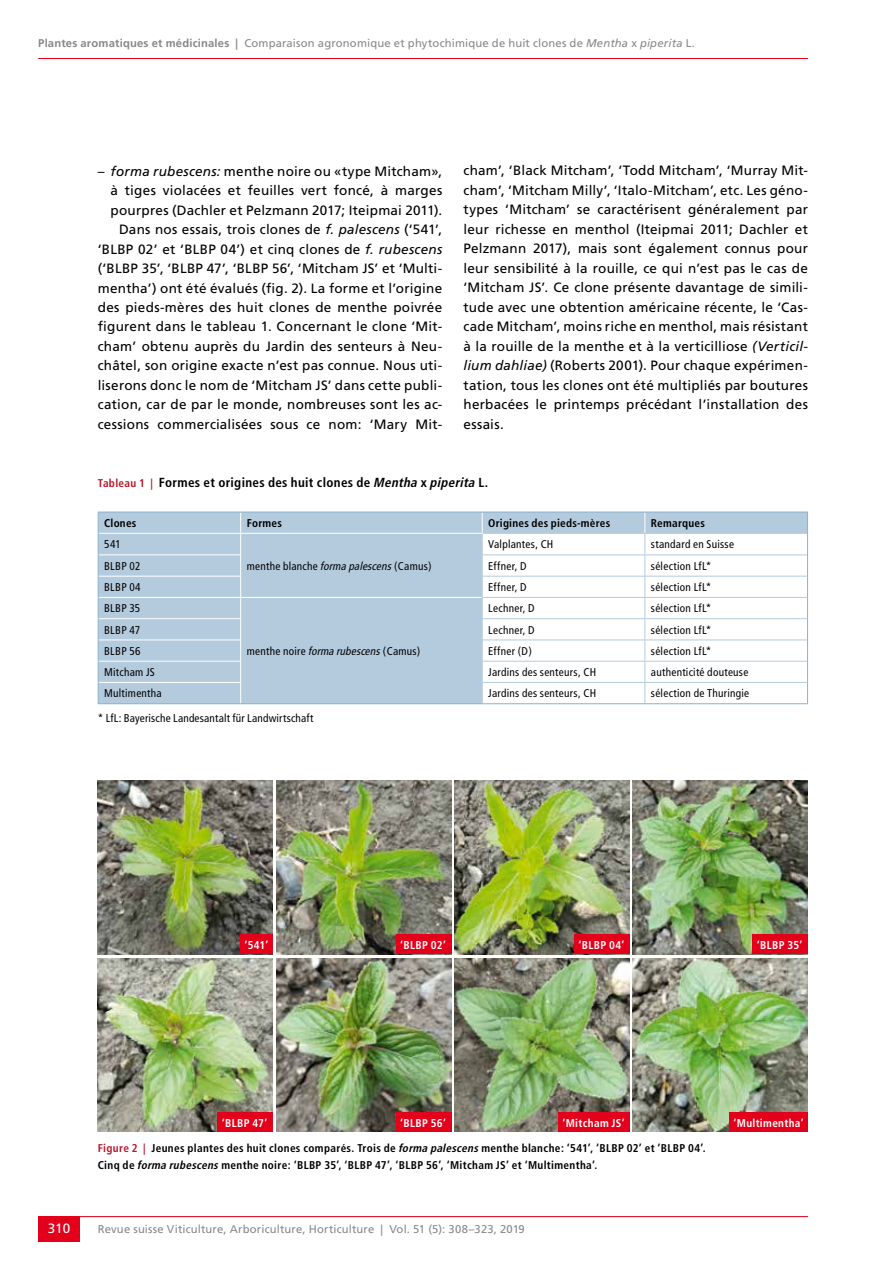
<style>
.page{position:relative;width:893px;height:1263px;background:#fff}
.page>*{position:absolute;margin:0;border:0;box-sizing:border-box;transform-origin:0 0}
.t1{font:13.5px/19.5px "Frutiger LT Std";letter-spacing:.02em;color:#000;text-align:right}
.t2{font:13.5px "Frutiger LT Std";color:#fff}
.t3{font:700 condensed 13.2px "Frutiger";letter-spacing:.025em;color:#000}
.t4{font:condensed 11.25px "Frutiger";letter-spacing:.025em;color:#000}
.t5{font:700 condensed 11.25px/16.5px "Frutiger";letter-spacing:.03em;color:#000}
.t6{font:11.25px "Frutiger LT Std";letter-spacing:.015em;color:#87888a}
.t7{font:700 condensed 11.25px "Frutiger";letter-spacing:.03em;color:#fff}
.s1{font-weight:700}
.s2{font-style:italic}
.s3{font-size:11.25px;color:#b5152b}
.s4{color:#b5152b}
</style>
<div class="page">
<hr style="left:38px;top:58px;width:770px;height:1px;background:#e2001a">
<hr style="left:38px;top:1216px;width:770px;height:1px;background:#e2001a">
<div style="left:38px;top:1216px;width:42px;height:26px;background:#e2001a"></div>
<div style="left:99px;top:513px;width:141px;height:190px;background:#b4cbde"></div>
<hr style="left:99px;top:533px;width:142px;height:1px;background:#fff">
<hr style="left:99px;top:554px;width:141px;height:1px;background:#fff">
<hr style="left:99px;top:576px;width:141px;height:1px;background:#fff">
<hr style="left:99px;top:597px;width:142px;height:1px;background:#fff">
<hr style="left:99px;top:618px;width:141px;height:1px;background:#fff">
<hr style="left:99px;top:639px;width:141px;height:1px;background:#fff">
<hr style="left:99px;top:661px;width:141px;height:1px;background:#fff">
<hr style="left:99px;top:682px;width:141px;height:1px;background:#fff">
<hr style="left:98px;top:512px;width:143px;height:1px;background:#89b1ce">
<hr style="left:241px;top:703px;width:241px;height:1px;background:#89b1ce">
<svg style="left:98px;top:512px;width:1px;height:191px"></svg>
<hr style="left:98px;top:703px;width:143px;height:1px;background:#89b1ce">
<svg style="left:240px;top:512px;width:568px;height:191px"></svg>
<hr style="left:482px;top:703px;width:163px;height:1px;background:#89b1ce">
<hr style="left:645px;top:703px;width:163px;height:1px;background:#89b1ce">
<img style="left:98px;top:781px;width:175px;height:173px">
<img style="left:98px;top:958px;width:175px;height:174px">
<img style="left:276px;top:781px;width:175px;height:173px">
<img style="left:276px;top:958px;width:175px;height:174px">
<img style="left:454px;top:781px;width:176px;height:173px">
<img style="left:454px;top:958px;width:176px;height:174px">
<img style="left:633px;top:781px;width:175px;height:173px">
<img style="left:633px;top:958px;width:175px;height:174px">
<div style="left:240px;top:935px;width:33px;height:19px;background:#e2001a"></div>
<div style="left:396px;top:935px;width:55px;height:19px;background:#e2001a"></div>
<div style="left:574px;top:935px;width:56px;height:19px;background:#e2001a"></div>
<div style="left:753px;top:935px;width:55px;height:19px;background:#e2001a"></div>
<div style="left:396px;top:1113px;width:55px;height:19px;background:#e2001a"></div>
<div style="left:558px;top:1113px;width:72px;height:19px;background:#e2001a"></div>
<div style="left:729px;top:1113px;width:79px;height:19px;background:#e2001a"></div>
<div style="left:218px;top:1113px;width:55px;height:19px;background:#e2001a"></div>
<p class="t6" style="left:38px;top:36px;width:658px"><span class="s1">Plantes aromatiques et médicinales |</span> Comparaison agronomique et phytochimique de huit clones de <span class="s2">Mentha</span> x <span class="s2">piperita</span> L.</p>
<p class="t1" style="left:98px;top:161px;width:346px">– <span class="s2">forma rubescens:</span> menthe noire ou «type Mitcham», à tiges violacées et feuilles vert foncé, à marges pourpres (Dachler et Pelzmann 2017; Iteipmai 2011).<br>Dans nos essais, trois clones de <span class="s2">f. palescens</span> (‘541’, ‘BLBP 02’ et ‘BLBP 04’) et cinq clones de <span class="s2">f. rubescens </span>(‘BLBP 35’, ‘BLBP 47’, ‘BLBP 56’, ‘Mitcham JS’ et ‘Multi&shy;mentha’) ont été évalués (fig. 2). La forme et l’origine des pieds-mères des huit clones de menthe poivrée figurent dans le tableau 1. Concernant le clone ‘Mit&shy;cham’ obtenu auprès du Jardin des senteurs à Neu&shy;châtel, son origine exacte n’est pas connue. Nous uti&shy;liserons donc le nom de ‘Mitcham JS’ dans cette publi&shy;cation, car de par le monde, nombreuses sont les ac&shy;cessions commercialisées sous ce nom: ‘Mary Mit-</p>
<p class="t1" style="left:463px;top:161px;width:346px;text-align:justify">cham’, ‘Black Mitcham’, ‘Todd Mitcham’, ‘Murray Mit&shy;cham’, ‘Mitcham Milly’, ‘Italo-Mitcham’, etc. Les géno&shy;types ‘Mitcham’ se caractérisent généralement par leur richesse en menthol (Iteipmai 2011; Dachler et Pelzmann 2017), mais sont également connus pour leur sensibilité à la rouille, ce qui n’est pas le cas de ‘Mitcham JS’. Ce clone présente davantage de simili&shy;tude avec une obtention américaine récente, le ‘Cas&shy;cade Mitcham’, moins riche en menthol, mais résistant à la rouille de la menthe et à la verticilliose <span class="s2">(Verticil&shy;lium dahliae)</span> (Roberts 2001). Pour chaque expérimen&shy;tation, tous les clones ont été multipliés par boutures herbacées le printemps précédant l’installation des essais.</p>
<p class="t3" style="left:98px;top:475px;width:392px"><span class="s3">Tableau 1 |</span> Formes et origines des huit clones de <span class="s2">Mentha</span> x <span class="s2">piperita</span> L.</p>
<p class="t5" style="left:104px;top:515px;width:34px">Clones</p>
<p class="t5" style="left:247px;top:515px;width:37px">Formes</p>
<p class="t5" style="left:488px;top:515px;width:124px">Origines des pieds-mères</p>
<p class="t5" style="left:651px;top:515px;width:56px">Remarques</p>
<p class="t4" style="left:104px;top:538px;width:18px">541</p>
<p class="t4" style="left:247px;top:559px;width:186px">menthe blanche <span class="s2">forma palescens</span> (Camus)</p>
<p class="t4" style="left:488px;top:538px;width:67px">Valplantes, CH</p>
<p class="t4" style="left:651px;top:538px;width:85px">standard en Suisse</p>
<p class="t4" style="left:104px;top:559px;width:38px">BLBP 02</p>
<p class="t4" style="left:488px;top:559px;width:40px">Effner, D</p>
<p class="t4" style="left:651px;top:559px;width:62px">sélection LfL*</p>
<p class="t4" style="left:104px;top:580px;width:38px">BLBP 04</p>
<p class="t4" style="left:488px;top:580px;width:40px">Effner, D</p>
<p class="t4" style="left:651px;top:580px;width:62px">sélection LfL*</p>
<p class="t4" style="left:104px;top:602px;width:38px">BLBP 35</p>
<p class="t4" style="left:247px;top:644px;width:175px">menthe noire <span class="s2">forma rubescens</span> (Camus)</p>
<p class="t4" style="left:488px;top:602px;width:48px">Lechner, D</p>
<p class="t4" style="left:651px;top:602px;width:62px">sélection LfL*</p>
<p class="t4" style="left:104px;top:623px;width:38px">BLBP 47</p>
<p class="t4" style="left:488px;top:623px;width:48px">Lechner, D</p>
<p class="t4" style="left:651px;top:623px;width:62px">sélection LfL*</p>
<p class="t4" style="left:104px;top:644px;width:38px">BLBP 56</p>
<p class="t4" style="left:488px;top:644px;width:45px">Effner (D)</p>
<p class="t4" style="left:651px;top:644px;width:62px">sélection LfL*</p>
<p class="t4" style="left:104px;top:666px;width:52px">Mitcham JS</p>
<p class="t4" style="left:488px;top:666px;width:109px">Jardins des senteurs, CH</p>
<p class="t4" style="left:651px;top:666px;width:99px">authenticité douteuse</p>
<p class="t4" style="left:104px;top:687px;width:59px">Multimentha</p>
<p class="t4" style="left:488px;top:687px;width:109px">Jardins des senteurs, CH</p>
<p class="t4" style="left:651px;top:687px;width:100px">sélection de Thuringie</p>
<p class="t4" style="left:98px;top:711px;width:217px">* LfL: Bayerische Landesantalt für Landwirtschaft</p>
<p class="t7" style="left:244px;top:938px;width:25px">‘541’</p>
<p class="t7" style="left:400px;top:938px;width:47px">‘BLBP 02’</p>
<p class="t7" style="left:579px;top:938px;width:47px">‘BLBP 04’</p>
<p class="t7" style="left:757px;top:938px;width:47px">‘BLBP 35’</p>
<p class="t7" style="left:222px;top:1116px;width:47px">‘BLBP 47’</p>
<p class="t7" style="left:400px;top:1116px;width:47px">‘BLBP 56’</p>
<p class="t7" style="left:562px;top:1116px;width:64px">‘Mitcham JS’</p>
<p class="t7" style="left:733px;top:1116px;width:72px">‘Multimentha’</p>
<p class="t5" style="left:98px;top:1140px;width:610px"><span class="s4">Figure 2 |</span> Jeunes plantes des huit clones comparés. Trois de <span class="s2">forma palescens</span> menthe blanche: ‘541’, ‘BLBP 02’ et ‘BLBP 04’.<br>Cinq de <span class="s2">forma rubescens</span> menthe noire: ‘BLBP 35’, ‘BLBP 47’, ‘BLBP 56’, ‘Mitcham JS’ et ‘Multimentha’.</p>
<p class="t2" style="left:48px;top:1221px;width:24px">310</p>
<p class="t6" style="left:98px;top:1222px;width:429px">Revue suisse Viticulture, Arboriculture, Horticulture | Vol. 51 (5): 308–323, 2019</p>
</div>
